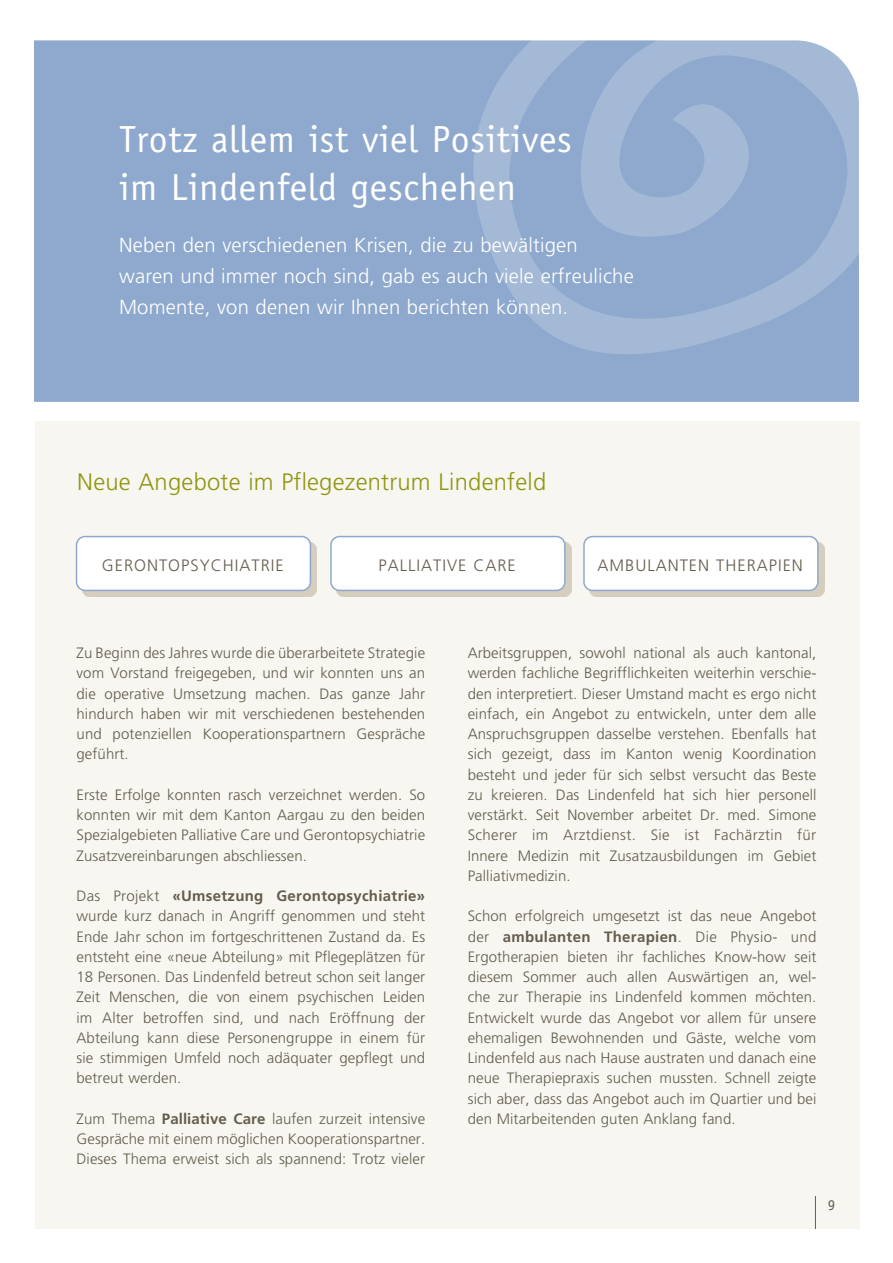
<style>
.page{position:relative;width:893px;height:1263px;background:#fff}
.page>*{position:absolute;margin:0;border:0;box-sizing:border-box;transform-origin:0 0}
.t1{font:37.8px/48.6px "Officina Sans";letter-spacing:.015em;color:#fff}
.t2{font:300 23.7px "Frutiger";letter-spacing:.01em;color:#8f960f}
.t3{font:300 20.25px/31px "Frutiger";letter-spacing:.01em;color:#fff}
.t4{font:300 16.5px "Frutiger";letter-spacing:.06em;color:#645c4d}
.t5{font:300 15px/20.2px "Frutiger";letter-spacing:.005em;color:#645c4d;text-align:justify}
.t6{font:15px "Officina Sans";color:#645c4d}
.s1{font-weight:700}
</style>
<div class="page">
<div style="left:34px;top:40px;width:825px;height:362px;background:#8ea9cd"></div>
<div style="left:35px;top:421px;width:825px;height:808px;background:#f7f6f1"></div>
<svg style="left:472px;top:40px;width:387px;height:316px;background:#97afd0"></svg>
<hr style="left:815px;top:1196px;width:1px;height:33px;background:#645c4d">
<div style="left:82px;top:542px;width:235px;height:55px;background:#cac1af;opacity:.75"></div>
<div style="left:77px;top:536px;width:233px;height:54px;background:#fff;border-radius:9px"></div>
<div style="left:76px;top:536px;width:235px;height:55px;border:2px solid #8ea9cd;border-radius:9px"></div>
<div style="left:336px;top:542px;width:236px;height:55px;background:#cac1af;opacity:.75"></div>
<div style="left:331px;top:536px;width:234px;height:54px;background:#fff;border-radius:9px"></div>
<div style="left:330px;top:536px;width:236px;height:55px;border:2px solid #8ea9cd;border-radius:9px"></div>
<div style="left:589px;top:542px;width:236px;height:55px;background:#cac1af;opacity:.75"></div>
<div style="left:584px;top:536px;width:234px;height:54px;background:#fff;border-radius:9px"></div>
<div style="left:583px;top:536px;width:236px;height:55px;border:2px solid #8ea9cd;border-radius:9px"></div>
<h1 class="t1" style="left:119px;top:115px;width:454px">Trotz allem ist viel Positives im Lindenfeld geschehen</h1>
<h3 class="t3" style="left:119px;top:229px;width:516px">Neben den verschiedenen Krisen, die zu bewältigen waren und immer noch sind, gab es auch viele erfreuliche<br>Momente, von denen wir Ihnen berichten können.</h3>
<h2 class="t2" style="left:77px;top:469px;width:470px">Neue Angebote im Pflegezentrum Lindenfeld</h2>
<p class="t4" style="left:102px;top:556px;width:183px">GERONTOPSYCHIATRIE</p>
<p class="t4" style="left:379px;top:556px;width:139px">PALLIATIVE CARE</p>
<p class="t4" style="left:597px;top:556px;width:207px">AMBULANTEN THERAPIEN</p>
<p class="t5" style="left:77px;top:643px;width:350px">Zu Beginn des Jahres wurde die überarbeitete Strategie vom Vorstand freigegeben, und wir konnten uns an die operative Umsetzung machen. Das ganze Jahr hindurch haben wir mit verschiedenen bestehenden und potenziellen Kooperationspartnern Gespräche geführt.</p>
<p class="t5" style="left:77px;top:784px;width:350px">Erste Erfolge konnten rasch verzeichnet werden. So konnten wir mit dem Kanton Aargau zu den beiden Spezialgebieten Palliative Care und Gerontopsychiatrie Zusatzvereinbarungen abschliessen.</p>
<p class="t5" style="left:77px;top:886px;width:350px">Das Projekt <span class="s1">«Umsetzung Gerontopsychiatrie» </span>wurde kurz danach in Angriff genommen und steht Ende Jahr schon im fortgeschrittenen Zustand da. Es entsteht eine «neue Abteilung» mit Pflegeplätzen für 18 Personen. Das Lindenfeld betreut schon seit langer Zeit Menschen, die von einem psychischen Leiden im Alter betroffen sind, und nach Eröffnung der Abteilung kann diese Personengruppe in einem für sie stimmigen Umfeld noch adäquater gepflegt und betreut werden.</p>
<p class="t5" style="left:77px;top:1108px;width:350px">Zum Thema <span class="s1">Palliative Care</span> laufen zurzeit intensive Gespräche mit einem möglichen Kooperationspartner.<br>Dieses Thema erweist sich als spannend: Trotz vieler</p>
<p class="t5" style="left:468px;top:643px;width:350px">Arbeitsgruppen, sowohl national als auch kantonal, werden fachliche Begrifflichkeiten weiterhin verschie&shy;den interpretiert. Dieser Umstand macht es ergo nicht einfach, ein Angebot zu entwickeln, unter dem alle Anspruchsgruppen dasselbe verstehen. Ebenfalls hat sich gezeigt, dass im Kanton wenig Koordination besteht und jeder für sich selbst versucht das Beste zu kreieren. Das Lindenfeld hat sich hier personell verstärkt. Seit November arbeitet Dr. med. Simone Scherer im Arztdienst. Sie ist Fachärztin für Innere Medizin mit Zusatzausbildungen im Gebiet Palliativmedizin.</p>
<p class="t5" style="left:468px;top:906px;width:350px">Schon erfolgreich umgesetzt ist das neue Angebot der <span class="s1">ambulanten Therapien</span>. Die Physio- und Ergotherapien bieten ihr fachliches Know-how seit diesem Sommer auch allen Auswärtigen an, wel&shy;che zur Therapie ins Lindenfeld kommen möchten.<br>Entwickelt wurde das Angebot vor allem für unsere ehemaligen Bewohnenden und Gäste, welche vom Lindenfeld aus nach Hause austraten und danach eine neue Therapiepraxis suchen mussten. Schnell zeigte sich aber, dass das Angebot auch im Quartier und bei den Mitarbeitenden guten Anklang fand.</p>
<p class="t6" style="left:828px;top:1196px;width:9px">9</p>
</div>
